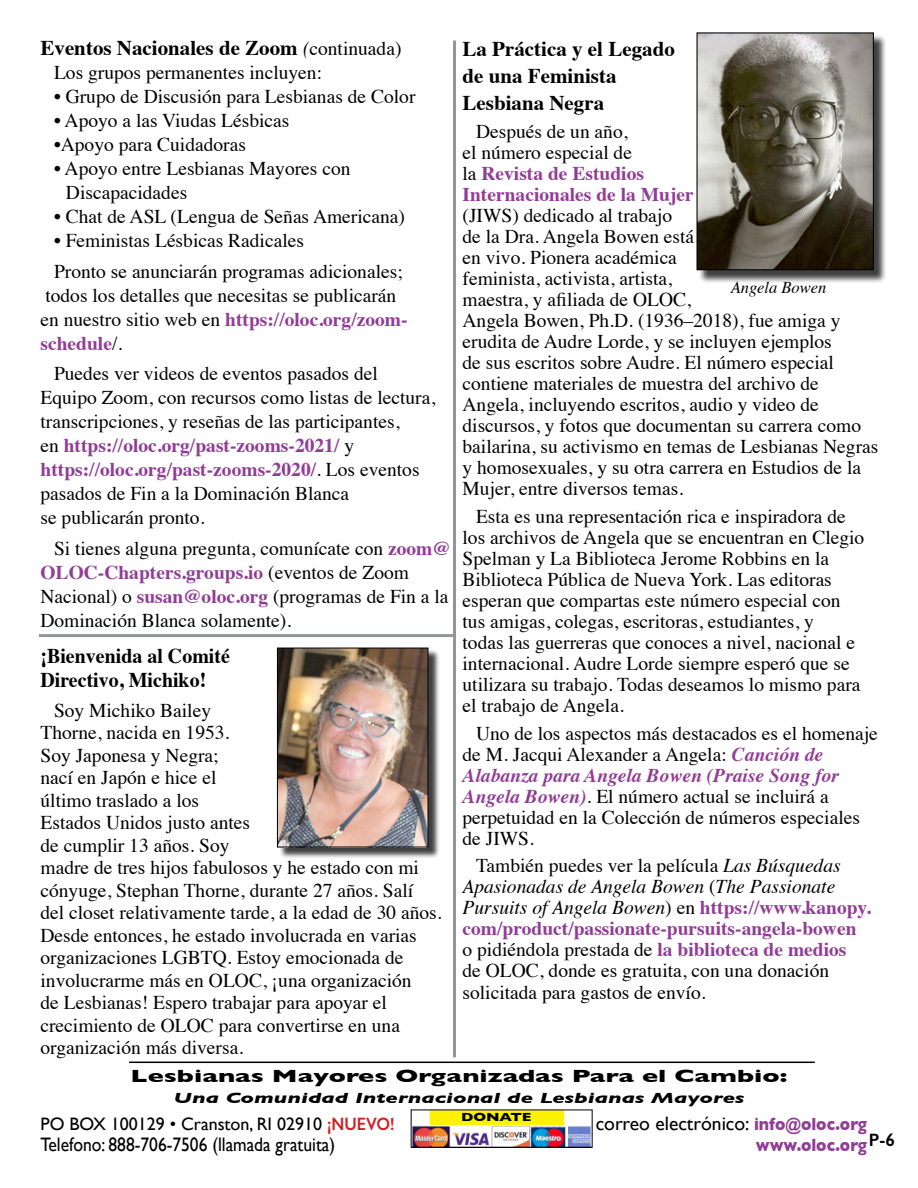
<style>
.page{position:relative;width:918px;height:1188px;background:#fff}
.page>*{position:absolute;margin:0;border:0;box-sizing:border-box;transform-origin:0 0}
.t1{font:700 21px/27px "Times";color:#000}
.t2{font:700 21px/24px "Times";color:#000;scale:.95 1}
.t3{font:19.5px/21px "Times";color:#000}
.t4{font:700 19.5px/21px "Times";color:#923c97}
.t5{font:19.5px "Gill Sans";color:#000;scale:.9 1}
.t6{font:19.5px "Gill Sans";color:#000}
.t7{font:700 18px "Gill Sans";color:#000;scale:1.5 1}
.t8{font:18px "Gill Sans";color:#000}
.t9{font:700 18px "Gill Sans";color:#923c97;scale:.9 1}
.t10{font:600 18px "Gill Sans";color:#000}
.t11{font:italic 16.5px "Times";color:#000}
.t12{font:italic 700 15px "Gill Sans";color:#000;scale:1.5 1}
.t13{font:700 12px "Gill Sans";letter-spacing:-.015em;color:#000;scale:1.25 1}
.s1{font-weight:400;font-style:italic;font-size:19.5px}
.s2{font-weight:400;font-size:19.5px}
.s3{font-weight:700;color:#923c97}
.s4{font-weight:400;color:#000}
.s5{font-weight:700;font-style:italic;color:#923c97}
.s6{font-style:italic}
.s7{font-weight:600;color:#d12027}
.s8{font-weight:700;font-size:18px;color:#923c97}
</style>
<div class="page">
<hr style="left:129px;top:1062px;width:686px;height:1px;background:#000">
<div style="left:430px;top:1110px;width:134px;height:16px;background:#fff200"></div>
<img style="left:413px;top:1125px;width:177px;height:21px">
<div style="left:411px;top:1110px;width:181px;height:38px;border:1px solid #000"></div>
<hr style="left:39px;top:634px;width:417px;height:3px;background:#939598">
<div style="left:699px;top:35px;width:188px;height:249px;background:#000;opacity:.75"></div>
<img style="left:699px;top:34px;width:173px;height:234px">
<div style="left:697px;top:32px;width:177px;height:238px;border:1px solid #000"></div>
<div style="left:278px;top:649px;width:162px;height:210px;background:#000;opacity:.75"></div>
<img style="left:279px;top:650px;width:147px;height:195px">
<div style="left:277px;top:648px;width:151px;height:199px;border:1px solid #000"></div>
<hr style="left:453px;top:40px;width:3px;height:1017px;background:#939598">
<p class="t1" style="left:40px;top:32px;width:363px">Eventos Nacionales de Zoom <span class="s1">(</span><span class="s2">continuada)</span></p>
<p class="t3" style="left:54px;top:60px;width:270px">Los grupos permanentes incluyen:</p>
<p class="t3" style="left:54px;top:84px;width:363px">• Grupo de Discusión para Lesbianas de Color</p>
<p class="t3" style="left:54px;top:108px;width:237px">• Apoyo a las Viudas Lésbicas</p>
<p class="t3" style="left:54px;top:132px;width:194px">•Apoyo para Cuidadoras</p>
<p class="t3" style="left:66px;top:155px;width:286px;line-height:24px;text-indent:-12px">• Apoyo entre Lesbianas Mayores con<br>Discapacidades</p>
<p class="t3" style="left:54px;top:204px;width:353px">• Chat de ASL (Lengua de Señas Americana)</p>
<p class="t3" style="left:54px;top:223px;width:350px;line-height:30.8px">• Feministas Lésbicas Radicales<br>Pronto se anunciarán programas adicionales;</p>
<p class="t3" style="left:41px;top:281px;width:369px;line-height:24px">todos los detalles que necesitas se publicarán en nuestro sitio web en <span class="s3">https://oloc.org/zoom&shy;schedule</span>/.</p>
<p class="t3" style="left:41px;top:360px;width:396px;line-height:24px;text-indent:13px">Puedes ver videos de eventos pasados del Equipo Zoom, con recursos como listas de lectura, transcripciones, y reseñas de las participantes,<br>en <span class="s3">https://oloc.org/past-zooms-2021/</span> y <span class="s3">https://oloc.org/past-zooms-2020/</span>. Los eventos pasados de Fin a la Dominación Blanca<br>se publicarán pronto.</p>
<p class="t3" style="left:40px;top:535px;width:412px;line-height:24px;text-indent:14px">Si tienes alguna pregunta, comunícate con <span class="s3">zoom@ OLOC-Chapters.groups.io</span> (eventos de Zoom Nacional) o <span class="s3">susan@oloc.org</span> (programas de Fin a la Dominación Blanca solamente).</p>
<p class="t2" style="left:40px;top:642px;width:201px">¡Bienvenida al Comité<br>Directivo, Michiko!</p>
<p class="t3" style="left:41px;top:697px;width:403px;line-height:22.5px;text-indent:13px">Soy Michiko Bailey<br>Thorne, nacida en 1953.<br>Soy Japonesa y Negra;<br>nací en Japón e hice el<br>último traslado a los<br>Estados Unidos justo antes<br>de cumplir 13 años. Soy<br>madre de tres hijos fabulosos y he estado con mi cónyuge, Stephan Thorne, durante 27 años. Salí del closet relativamente tarde, a la edad de 30 años.<br>Desde entonces, he estado involucrada en varias organizaciones LGBTQ. Estoy emocionada de involucrarme más en OLOC, ¡una organización<br>de Lesbianas! Espero trabajar para apoyar el crecimiento de OLOC para convertirse en una organización más diversa.</p>
<p class="t1" style="left:463px;top:34px;width:214px">La Práctica y el Legado de una Feminista<br>Lesbiana Negra</p>
<p class="t4" style="left:463px;top:119px;width:233px;text-indent:13px"><span class="s4">Después de un año,<br>el número especial de<br>la</span> Revista de Estudios<br>Internacionales de la Mujer</p>
<p class="t3" style="left:463px;top:203px;width:417px">(JIWS) dedicado al trabajo<br>de la Dra. Angela Bowen está<br>en vivo. Pionera académica<br>feminista, activista, artista,<br>maestra, y afiliada de OLOC,<br>Angela Bowen, Ph.D. (1936–2018), fue amiga y erudita de Audre Lorde, y se incluyen ejemplos<br>de sus escritos sobre Audre. El número especial contiene materiales de muestra del archivo de Angela, incluyendo escritos, audio y video de discursos, y fotos que documentan su carrera como bailarina, su activismo en temas de Lesbianas Negras y homosexuales, y su otra carrera en Estudios de la Mujer, entre diversos temas.</p>
<p class="t3" style="left:463px;top:504px;width:403px;text-indent:13px">Esta es una representación rica e inspiradora de los archivos de Angela que se encuentran en Clegio Spelman y La Biblioteca Jerome Robbins en la Biblioteca Pública de Nueva York. Las editoras esperan que compartas este número especial con tus amigas, colegas, escritoras, estudiantes, y<br>todas las guerreras que conoces a nivel, nacional e internacional. Audre Lorde siempre esperó que se utilizara su trabajo. Todas deseamos lo mismo para el trabajo de Angela.</p>
<p class="t3" style="left:463px;top:721px;width:417px;text-indent:13px">Uno de los aspectos más destacados es el homenaje de M. Jacqui Alexander a Angela: <span class="s5">Canción de Alabanza para Angela Bowen (Praise Song for Angela Bowen)</span>. El número actual se incluirá a perpetuidad en la Colección de números especiales de JIWS.</p>
<p class="t3" style="left:463px;top:854px;width:410px;text-indent:13px">También puedes ver la película <span class="s6">Las Búsquedas Apasionadas de Angela Bowen</span> (<span class="s6">The Passionate Pursuits of Angela Bowen</span>) en <span class="s3">https://www.kanopy. com/product/passionate-pursuits-angela-bowen<br></span>o pidiéndola prestada de <span class="s3">la biblioteca de medios<br></span>de OLOC, donde es gratuita, con una donación solicitada para gastos de envío.</p>
<p class="t11" style="left:731px;top:273px;width:97px">Angela Bowen</p>
<p class="t7" style="left:131px;top:1065px;width:439px">Lesbianas Mayores Organizadas Para el Cambio:</p>
<p class="t12" style="left:174px;top:1089px;width:382px">Una Comunidad Internacional de Lesbianas Mayores</p>
<p class="t8" style="left:40px;top:1114px;width:356px">PO BOX 100129 • Cranston, RI 02910 <span class="s7">¡NUEVO!</span></p>
<p class="t6" style="left:596px;top:1112px;width:273px">correo electrónico: <span class="s8">info@oloc.org</span></p>
<p class="t5" style="left:40px;top:1133px;width:329px">Telefono: 888-706-7506 (llamada gratuita)</p>
<p class="t9" style="left:756px;top:1135px;width:125px">www.oloc.org</p>
<p class="t13" style="left:461px;top:1110px;width:58px">DONATE</p>
<p class="t10" style="left:869px;top:1129px;width:27px">P-6</p>
</div>
